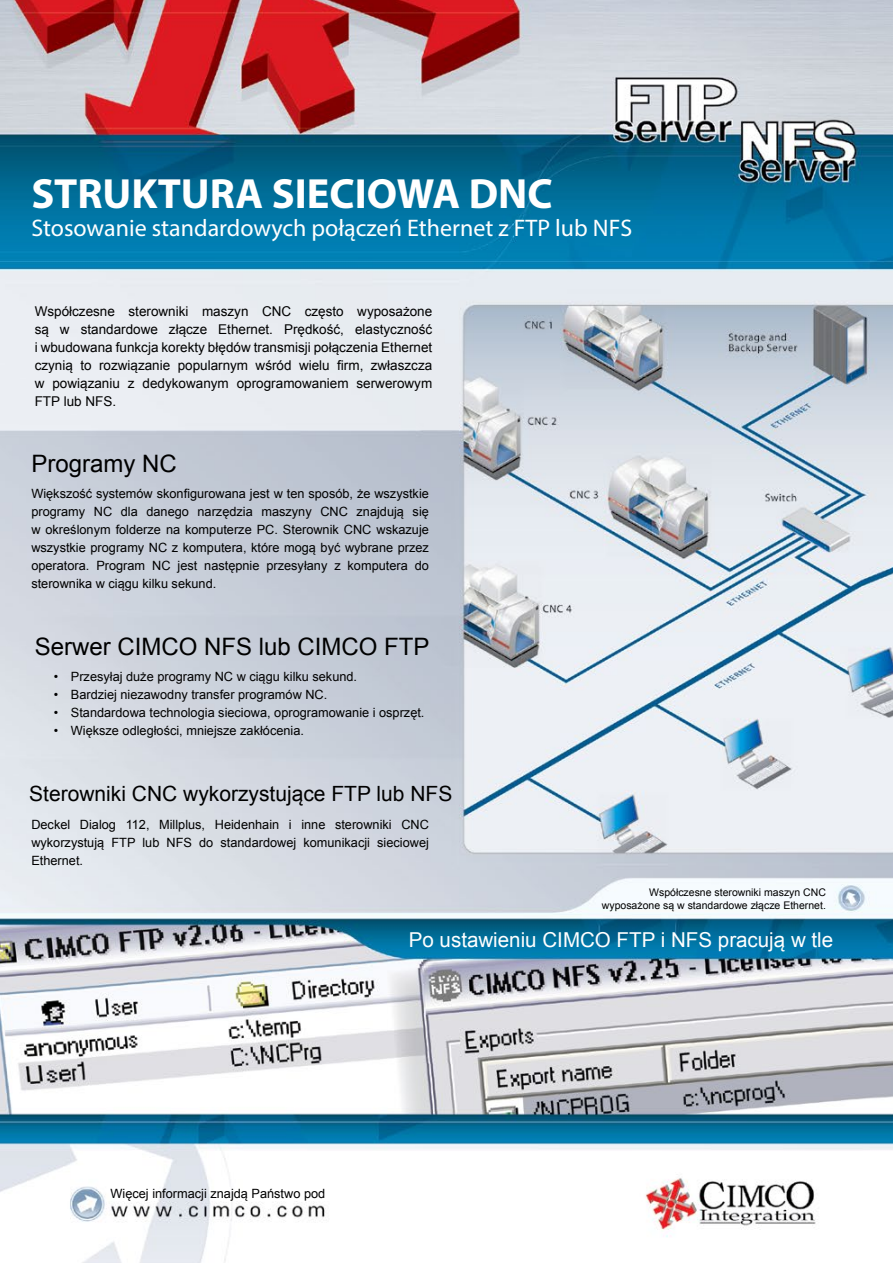
<style>
.page{position:relative;width:893px;height:1263px;background:#fff}
.page>*{position:absolute;margin:0;border:0;box-sizing:border-box;transform-origin:0 0}
.t1{font:700 42.45px "Myriad Pro";color:#fff}
.t2{font:24px "Myriad Pro";color:#fff}
.t3{font:24px "Arial";color:#000}
.t4{font:21px "Arial";color:#000}
.t5{font:20.55px "Arial";color:#fff}
.t6{font:13.5px/18px "Arial";color:#000;text-align:justify}
.t7{font:12.75px/18px "Arial";color:#000;text-align:justify}
.t8{font:10.5px/12.6px "Arial";color:#000;text-align:right}
</style>
<div class="page">
<img style="left:0;top:0;width:893px;height:1263px">
<h1 class="t1" style="left:31px;top:166px;width:523px">STRUKTURA SIECIOWA DNC</h1>
<h2 class="t2" style="left:31px;top:213px;width:602px">Stosowanie standardowych połączeń Ethernet z FTP lub NFS</h2>
<p class="t6" style="left:35px;top:302px;width:399px">Współczesne sterowniki maszyn CNC często wyposażone są w standardowe złącze Ethernet. Prędkość, elastyczność i wbudowana funkcja korekty błędów transmisji połączenia Ethernet czynią to rozwiązanie popularnym wśród wielu firm, zwłaszcza w powiązaniu z dedykowanym oprogramowaniem serwerowym FTP lub NFS.</p>
<h2 class="t3" style="left:31px;top:447px;width:147px">Programy NC</h2>
<p class="t7" style="left:31px;top:484px;width:399px">Większość systemów skonfigurowana jest w ten sposób, że wszystkie programy NC dla danego narzędzia maszyny CNC znajdują się w określonym folderze na komputerze PC. Sterownik CNC wskazuje wszystkie programy NC z komputera, które mogą być wybrane przez operatora. Program NC jest następnie przesyłany z komputera do sterownika w ciągu kilku sekund.</p>
<h2 class="t3" style="left:35px;top:630px;width:396px">Serwer CIMCO NFS lub CIMCO FTP</h2>
<p class="t7" style="left:54px;top:667px;width:305px">• Przesyłaj duże programy NC w ciągu kilku sekund.</p>
<p class="t7" style="left:54px;top:685px;width:275px">• Bardziej niezawodny transfer programów NC.</p>
<p class="t7" style="left:54px;top:703px;width:372px">• Standardowa technologia sieciowa, oprogramowanie i osprzęt.</p>
<p class="t7" style="left:54px;top:721px;width:252px">• Większe odległości, mniejsze zakłócenia.</p>
<h3 class="t4" style="left:29px;top:779px;width:425px">Sterowniki CNC wykorzystujące FTP lub NFS</h3>
<p class="t7" style="left:31px;top:815px;width:399px">Deckel Dialog 112, Millplus, Heidenhain i inne sterowniki CNC wykorzystują FTP lub NFS do standardowej komunikacji sieciowej Ethernet.</p>
<p class="t8" style="left:602px;top:886px;width:226px">Współczesne sterowniki maszyn CNC wyposażone są w standardowe złącze Ethernet.</p>
<h3 class="t5" style="left:409px;top:925px;width:426px">Po ustawieniu CIMCO FTP i NFS pracują w tle</h3>
<p class="t7" style="left:111px;top:1184px;width:216px">Więcej informacji znajdą Państwo pod</p>
</div>
